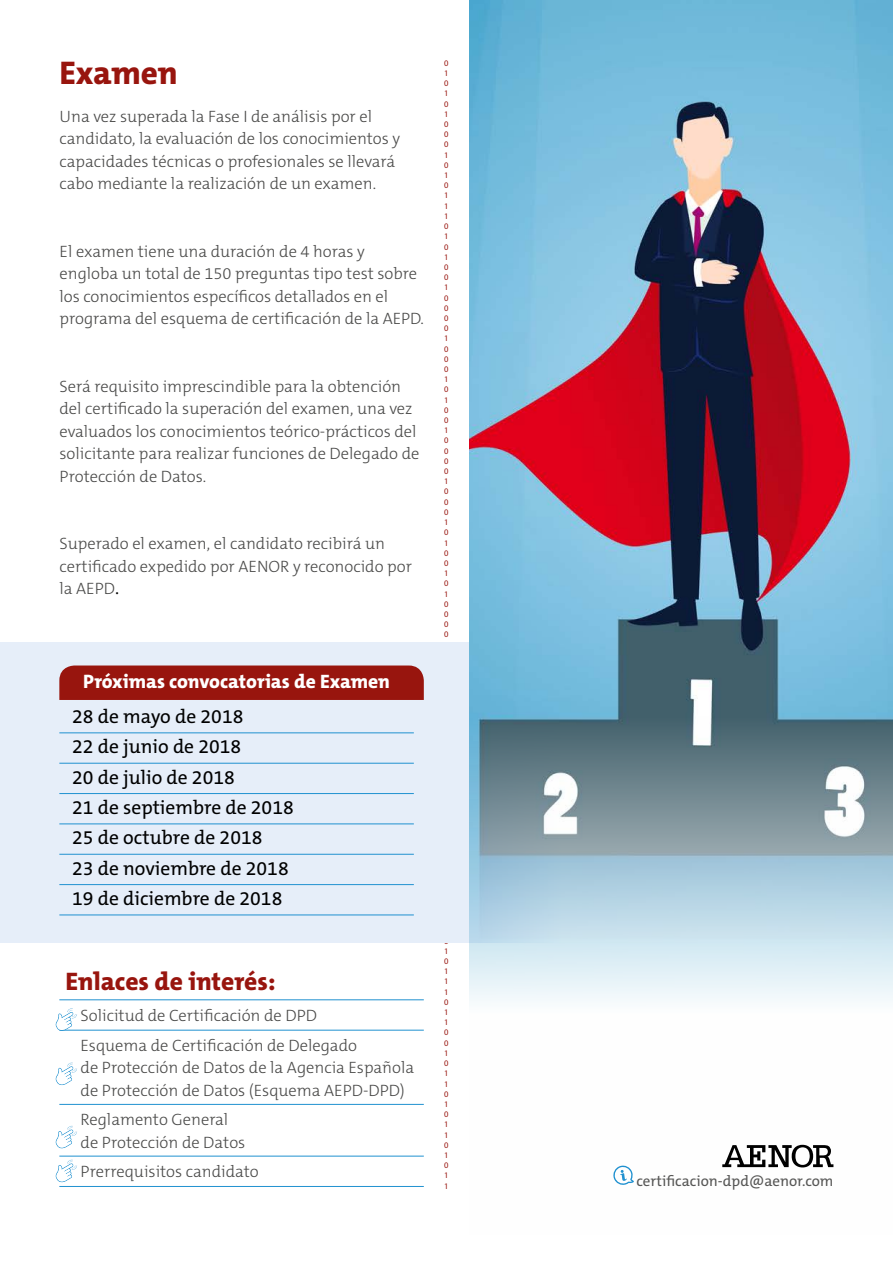
<style>
.page{position:relative;width:893px;height:1263px;background:#fff}
.page>*{position:absolute;margin:0;border:0;box-sizing:border-box;transform-origin:0 0}
.t1{font:800 33px "The Mix C5";letter-spacing:-.005em;color:#98150e}
.t2{font:800 25.5px "The Mix C5";color:#98150e}
.t3{font:19.5px/30.3px "The Mix C5";color:#000}
.t4{font:800 19.5px "The Mix C5";color:#fff}
.t5{font:300 16.5px/22.5px "The Mix C5";color:#4a4a49}
.t6{font:15px "The Mix C5";color:#575756}
.t7{font:8.55px/10.2px "Myriad Pro";color:#98150e;text-align:justify}
.s1{font-family:"Minion Pro";font-weight:400;font-size:18px;color:#000}
</style>
<div class="page">
<div style="left:0;top:642px;width:893px;height:301px;background:#e6eef9"></div>
<div style="left:59px;top:665px;width:365px;height:35px;background:#98150e"></div>
<hr style="left:59px;top:733px;width:355px;height:1px;background:#2091d0">
<hr style="left:59px;top:763px;width:355px;height:1px;background:#2091d0">
<hr style="left:59px;top:793px;width:355px;height:1px;background:#2091d0">
<hr style="left:59px;top:824px;width:355px;height:1px;background:#2091d0">
<hr style="left:59px;top:854px;width:355px;height:1px;background:#2091d0">
<hr style="left:59px;top:884px;width:355px;height:1px;background:#2091d0">
<hr style="left:59px;top:915px;width:355px;height:1px;background:#2091d0">
<hr style="left:59px;top:999px;width:365px;height:1px;background:#2091d0">
<hr style="left:59px;top:1030px;width:365px;height:1px;background:#2091d0">
<hr style="left:59px;top:1156px;width:365px;height:1px;background:#2091d0">
<hr style="left:59px;top:1186px;width:365px;height:1px;background:#2091d0">
<hr style="left:59px;top:1104px;width:365px;height:1px;background:#2091d0">
<img style="left:469px;top:0;width:424px;height:1168px">
<svg style="left:612px;top:1164px;width:22px;height:21px"></svg>
<svg style="left:722px;top:1145px;width:111px;height:22px"></svg>
<svg style="left:55px;top:1008px;width:23px;height:23px"></svg>
<svg style="left:55px;top:1160px;width:22px;height:22px"></svg>
<svg style="left:55px;top:1063px;width:22px;height:22px"></svg>
<svg style="left:55px;top:1126px;width:22px;height:22px"></svg>
<h1 class="t1" style="left:60px;top:52px;width:120px">Examen</h1>
<p class="t5" style="left:60px;top:105px;width:342px">Una vez superada la Fase I de análisis por el candidato, la evaluación de los conocimientos y capacidades técnicas o profesionales se llevará cabo mediante la realización de un examen.</p>
<p class="t5" style="left:60px;top:240px;width:366px">El examen tiene una duración de 4 horas y engloba un total de 150 preguntas tipo test sobre los conocimientos específicos detallados en el programa del esquema de certificación de la AEPD.</p>
<p class="t5" style="left:60px;top:375px;width:361px">Será requisito imprescindible para la obtención del certificado la superación del examen, una vez evaluados los conocimientos teórico-prácticos del solicitante para realizar funciones de Delegado de Protección de Datos.</p>
<p class="t5" style="left:60px;top:532px;width:354px">Superado el examen, el candidato recibirá un certificado expedido por AENOR y reconocido por la AEPD<span class="s1">.</span></p>
<p class="t4" style="left:83px;top:669px;width:308px">Próximas convocatorias de Examen</p>
<p class="t3" style="left:72px;top:701px;width:223px">28 de mayo de 2018<br>22 de junio de 2018<br>20 de julio de 2018<br>21 de septiembre de 2018<br>25 de octubre de 2018<br>23 de noviembre de 2018<br>19 de diciembre de 2018</p>
<h2 class="t2" style="left:65px;top:965px;width:212px">Enlaces de interés:</h2>
<p class="t5" style="left:81px;top:1000px;width:278px;line-height:30.3px">Solicitud de Certificación de DPD<br>Esquema de Certificación de Delegado</p>
<p class="t5" style="left:81px;top:1057px;width:335px">de Protección de Datos de la Agencia Española de Protección de Datos (Esquema AEPD-DPD)</p>
<p class="t5" style="left:81px;top:1108px;width:166px">Reglamento General de Protección de Datos</p>
<p class="t5" style="left:81px;top:1160px;width:180px">Prerrequisitos candidato</p>
<p class="t7" style="left:444px;top:58px;width:6px">0<br>1<br>0<br>1<br>0<br>1<br>0<br>0<br>0<br>1<br>0<br>1<br>0<br>1<br>1<br>1<br>0<br>1<br>0<br>1<br>0<br>0<br>1<br>0<br>0<br>0<br>0<br>1<br>0<br>0<br>0<br>1<br>0<br>1<br>0<br>0<br>1<br>0<br>0<br>0<br>0<br>1<br>0<br>0<br>0<br>1<br>0<br>1<br>0<br>0<br>1<br>0<br>1<br>0<br>0<br>0<br>0</p>
<p class="t7" style="left:444px;top:935px;width:6px">0<br>1<br>0<br>1<br>1<br>1<br>0<br>1<br>1<br>0<br>0<br>1<br>0<br>1<br>1<br>0<br>1<br>0<br>1<br>1<br>0<br>1<br>0<br>1<br>1</p>
<p class="t6" style="left:636px;top:1171px;width:198px">certificacion-dpd@aenor.com</p>
</div>
